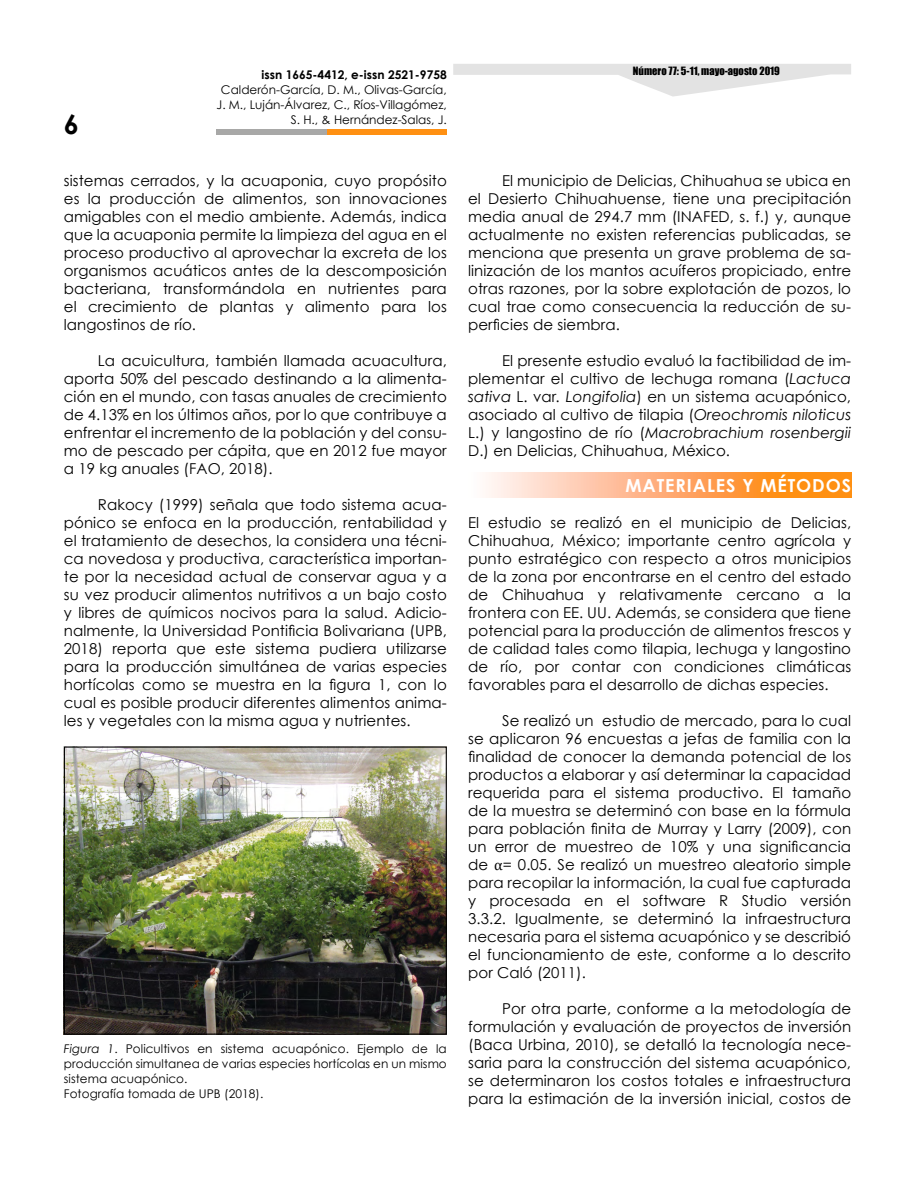
<style>
.page{position:relative;width:915px;height:1191px;background:#fff}
.page>*{position:absolute;margin:0;border:0;box-sizing:border-box;transform-origin:0 0}
.t1{font:700 27px "Century Gothic";color:#000}
.t2{font:700 18px "Century Gothic";letter-spacing:.05em;color:#fff}
.t3{font:15px/18px "Century Gothic";letter-spacing:.005em;color:#000;text-align:justify}
.t4{font:12px/15px "Century Gothic";letter-spacing:.005em;color:#000;text-align:right}
.t5{font:700 12px "Century Gothic";color:#000}
.t6{font:10.5px "Impact";color:#000}
.s1{font-style:italic}
.s2{font-family:"Cambria Math"}
</style>
<div class="page">
<svg style="left:453px;top:64px;width:397px;height:33px"></svg>
<div style="left:216px;top:129px;width:214px;height:6px;background:#a8a8a7"></div>
<div style="left:327px;top:129px;width:119px;height:6px;background:#ff9012"></div>
<svg style="left:486px;top:473px;width:364px;height:24px;background:#ffb272"></svg>
<img style="left:66px;top:748px;width:378px;height:284px">
<div style="left:64px;top:746px;width:382px;height:288px;border:1px solid #000"></div>
<h1 class="t1" style="left:64px;top:107px;width:17px">6</h1>
<p class="t5" style="left:261px;top:67px;width:187px">issn 1665-4412, e-issn 2521-9758</p>
<p class="t4" style="left:216px;top:82px;width:232px">Calderón-García, D. M., Olivas-García,<br>J. M., Luján-Álvarez, C., Ríos-Villagómez,<br>S. H., &amp; Hernández-Salas, J.</p>
<p class="t3" style="left:64px;top:171px;width:384px">sistemas cerrados, y la acuaponia, cuyo propósito es la producción de alimentos, son innovaciones amigables con el medio ambiente. Además, indica que la acuaponia permite la limpieza del agua en el proceso productivo al aprovechar la excreta de los organismos acuáticos antes de la descomposición bacteriana, transformándola en nutrientes para el crecimiento de plantas y alimento para los langostinos de río.</p>
<p class="t3" style="left:64px;top:351px;width:384px;text-indent:34px">La acuicultura, también llamada acuacultura, aporta 50% del pescado destinando a la alimenta&shy;ción en el mundo, con tasas anuales de crecimiento de 4.13% en los últimos años, por lo que contribuye a enfrentar el incremento de la población y del consu&shy;mo de pescado per cápita, que en 2012 fue mayor a 19 kg anuales (FAO, 2018).</p>
<p class="t3" style="left:64px;top:495px;width:384px;text-indent:34px">Rakocy (1999) señala que todo sistema acua&shy;pónico se enfoca en la producción, rentabilidad y el tratamiento de desechos, la considera una técni&shy;ca novedosa y productiva, característica importan&shy;te por la necesidad actual de conservar agua y a su vez producir alimentos nutritivos a un bajo costo y libres de químicos nocivos para la salud. Adicio&shy;nalmente, la Universidad Pontificia Bolivariana (UPB, 2018) reporta que este sistema pudiera utilizarse para la producción simultánea de varias especies hortícolas como se muestra en la figura 1, con lo cual es posible producir diferentes alimentos anima&shy;les y vegetales con la misma agua y nutrientes.</p>
<p class="t4" style="left:64px;top:1041px;width:384px;text-align:left"><span class="s1">Figura 1</span>. Policultivos en sistema acuapónico. Ejemplo de la producción simultanea de varias especies hortícolas en un mismo sistema acuapónico.<br>Fotografía tomada de UPB (2018).</p>
<p class="t6" style="left:632px;top:64px;width:148px">Número 77: 5-11, mayo-agosto 2019</p>
<p class="t3" style="left:468px;top:171px;width:384px;text-indent:34px">El municipio de Delicias, Chihuahua se ubica en el Desierto Chihuahuense, tiene una precipitación media anual de 294.7 mm (INAFED, s. f.) y, aunque actualmente no existen referencias publicadas, se menciona que presenta un grave problema de sa&shy;linización de los mantos acuíferos propiciado, entre otras razones, por la sobre explotación de pozos, lo cual trae como consecuencia la reducción de su&shy;perficies de siembra.</p>
<p class="t3" style="left:468px;top:351px;width:384px;text-indent:34px">El presente estudio evaluó la factibilidad de im&shy;plementar el cultivo de lechuga romana (<span class="s1">Lactuca sativa</span> L. var<span class="s1">. Longifolia</span>) en un sistema acuapónico, asociado al cultivo de tilapia (<span class="s1">Oreochromis niloticus </span>L.) y langostino de río (<span class="s1">Macrobrachium rosenbergii </span>D.) en Delicias, Chihuahua, México.</p>
<p class="t2" style="left:625px;top:474px;width:227px">MATERIALES Y MÉTODOS</p>
<p class="t3" style="left:468px;top:513px;width:384px">El estudio se realizó en el municipio de Delicias, Chihuahua, México; importante centro agrícola y punto estratégico con respecto a otros municipios de la zona por encontrarse en el centro del estado de Chihuahua y relativamente cercano a la frontera con EE. UU. Además, se considera que tiene potencial para la producción de alimentos frescos y de calidad tales como tilapia, lechuga y langostino de río, por contar con condiciones climáticas favorables para el desarrollo de dichas especies.</p>
<p class="t3" style="left:468px;top:711px;width:384px;text-indent:34px">Se realizó un estudio de mercado, para lo cual se aplicaron 96 encuestas a jefas de familia con la finalidad de conocer la demanda potencial de los productos a elaborar y así determinar la capacidad requerida para el sistema productivo. El tamaño de la muestra se determinó con base en la fórmula para población finita de Murray y Larry (2009), con un error de muestreo de 10% y una significancia de <span class="s2">α</span>= 0.05. Se realizó un muestreo aleatorio simple para recopilar la información, la cual fue capturada y procesada en el software R Studio versión 3.3.2. Igualmente, se determinó la infraestructura necesaria para el sistema acuapónico y se describió el funcionamiento de este, conforme a lo descrito por Caló (2011).</p>
<p class="t3" style="left:468px;top:999px;width:384px;text-indent:34px">Por otra parte, conforme a la metodología de formulación y evaluación de proyectos de inversión (Baca Urbina, 2010), se detalló la tecnología nece&shy;saria para la construcción del sistema acuapónico, se determinaron los costos totales e infraestructura para la estimación de la inversión inicial, costos de</p>
</div>
